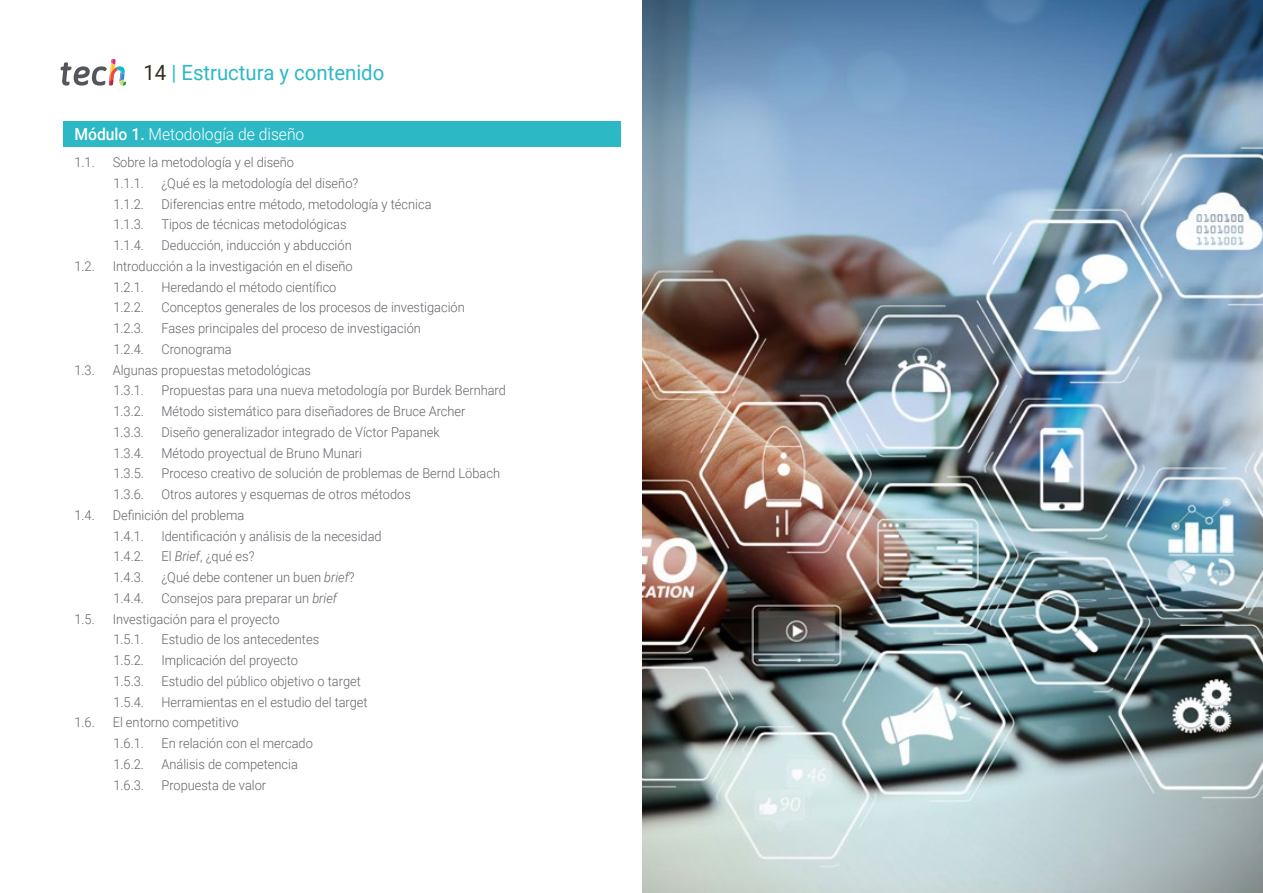
<style>
.page{position:relative;width:1263px;height:893px;background:#fff}
.page>*{position:absolute;margin:0;border:0;box-sizing:border-box;transform-origin:0 0}
.t1{font:21px "Roboto";color:#2db8c5}
.t2{font:300 16.5px "Roboto";color:#fff;scale:.95 1}
.t3{font:300 13.5px/20.7px "Roboto";color:#61646a;scale:.95 1}
.s1{color:#312e20}
.s2{font-weight:500}
.s3{font-style:italic}
</style>
<div class="page">
<img style="left:642px;top:0;width:621px;height:893px">
<div style="left:63px;top:121px;width:558px;height:25px;background:#2db8c5"></div>
<svg style="left:61px;top:59px;width:65px;height:27px"></svg>
<h1 class="t1" style="left:144px;top:57px;width:242px"><span class="s1">14</span> | Estructura y contenido</h1>
<p class="t2" style="left:74px;top:123px;width:244px"><span class="s2">Módulo 1.</span> Metodología de diseño</p>
<p class="t3" style="left:74px;top:151px;width:23px">1.1.</p>
<p class="t3" style="left:113px;top:151px;width:192px">Sobre la metodología y el diseño<br>1.1.1.</p>
<p class="t3" style="left:161px;top:172px;width:209px">¿Qué es la metodología del diseño?</p>
<p class="t3" style="left:113px;top:193px;width:34px">1.1.2.</p>
<p class="t3" style="left:161px;top:193px;width:286px">Diferencias entre método, metodología y técnica</p>
<p class="t3" style="left:113px;top:214px;width:34px">1.1.3.</p>
<p class="t3" style="left:161px;top:214px;width:196px">Tipos de técnicas metodológicas</p>
<p class="t3" style="left:113px;top:234px;width:34px">1.1.4.</p>
<p class="t3" style="left:161px;top:234px;width:202px">Deducción, inducción y abducción</p>
<p class="t3" style="left:74px;top:255px;width:23px">1.2.</p>
<p class="t3" style="left:113px;top:255px;width:254px">Introducción a la investigación en el diseño<br>1.2.1.</p>
<p class="t3" style="left:161px;top:276px;width:186px">Heredando el método científico</p>
<p class="t3" style="left:113px;top:297px;width:34px">1.2.2.</p>
<p class="t3" style="left:161px;top:297px;width:321px">Conceptos generales de los procesos de investigación</p>
<p class="t3" style="left:113px;top:317px;width:34px">1.2.3.</p>
<p class="t3" style="left:161px;top:317px;width:275px">Fases principales del proceso de investigación</p>
<p class="t3" style="left:113px;top:338px;width:34px">1.2.4.</p>
<p class="t3" style="left:161px;top:338px;width:75px">Cronograma</p>
<p class="t3" style="left:74px;top:359px;width:23px">1.3.</p>
<p class="t3" style="left:113px;top:359px;width:210px">Algunas propuestas metodológicas<br>1.3.1.</p>
<p class="t3" style="left:161px;top:380px;width:364px">Propuestas para una nueva metodología por Burdek Bernhard</p>
<p class="t3" style="left:113px;top:400px;width:34px">1.3.2.</p>
<p class="t3" style="left:161px;top:400px;width:322px">Método sistemático para diseñadores de Bruce Archer</p>
<p class="t3" style="left:113px;top:421px;width:34px">1.3.3.</p>
<p class="t3" style="left:161px;top:421px;width:294px">Diseño generalizador integrado de Víctor Papanek</p>
<p class="t3" style="left:113px;top:442px;width:34px">1.3.4.</p>
<p class="t3" style="left:161px;top:442px;width:213px">Método proyectual de Bruno Munari</p>
<p class="t3" style="left:113px;top:463px;width:34px">1.3.5.</p>
<p class="t3" style="left:161px;top:463px;width:358px">Proceso creativo de solución de problemas de Bernd Löbach</p>
<p class="t3" style="left:113px;top:483px;width:34px">1.3.6.</p>
<p class="t3" style="left:161px;top:483px;width:264px">Otros autores y esquemas de otros métodos</p>
<p class="t3" style="left:74px;top:504px;width:23px">1.4.</p>
<p class="t3" style="left:113px;top:504px;width:140px">Definición del problema<br>1.4.1.</p>
<p class="t3" style="left:161px;top:525px;width:233px">Identificación y análisis de la necesidad</p>
<p class="t3" style="left:113px;top:546px;width:34px">1.4.2.</p>
<p class="t3" style="left:161px;top:546px;width:99px">El <span class="s3">Brief</span>, ¿qué es?</p>
<p class="t3" style="left:113px;top:566px;width:34px">1.4.3.</p>
<p class="t3" style="left:161px;top:566px;width:205px">¿Qué debe contener un buen <span class="s3">brief</span>?</p>
<p class="t3" style="left:113px;top:587px;width:34px">1.4.4.</p>
<p class="t3" style="left:161px;top:587px;width:186px">Consejos para preparar un <span class="s3">brief</span></p>
<p class="t3" style="left:74px;top:608px;width:23px">1.5.</p>
<p class="t3" style="left:113px;top:608px;width:177px">Investigación para el proyecto<br>1.5.1.</p>
<p class="t3" style="left:161px;top:629px;width:168px">Estudio de los antecedentes</p>
<p class="t3" style="left:113px;top:649px;width:34px">1.5.2.</p>
<p class="t3" style="left:161px;top:649px;width:145px">Implicación del proyecto</p>
<p class="t3" style="left:113px;top:670px;width:34px">1.5.3.</p>
<p class="t3" style="left:161px;top:670px;width:211px">Estudio del público objetivo o target</p>
<p class="t3" style="left:113px;top:691px;width:34px">1.5.4.</p>
<p class="t3" style="left:161px;top:691px;width:219px">Herramientas en el estudio del target</p>
<p class="t3" style="left:74px;top:712px;width:23px">1.6.</p>
<p class="t3" style="left:113px;top:712px;width:134px">El entorno competitivo<br>1.6.1.</p>
<p class="t3" style="left:161px;top:732px;width:161px">En relación con el mercado</p>
<p class="t3" style="left:113px;top:753px;width:34px">1.6.2.</p>
<p class="t3" style="left:161px;top:753px;width:145px">Análisis de competencia</p>
<p class="t3" style="left:113px;top:774px;width:34px">1.6.3.</p>
<p class="t3" style="left:161px;top:774px;width:112px">Propuesta de valor</p>
</div>
